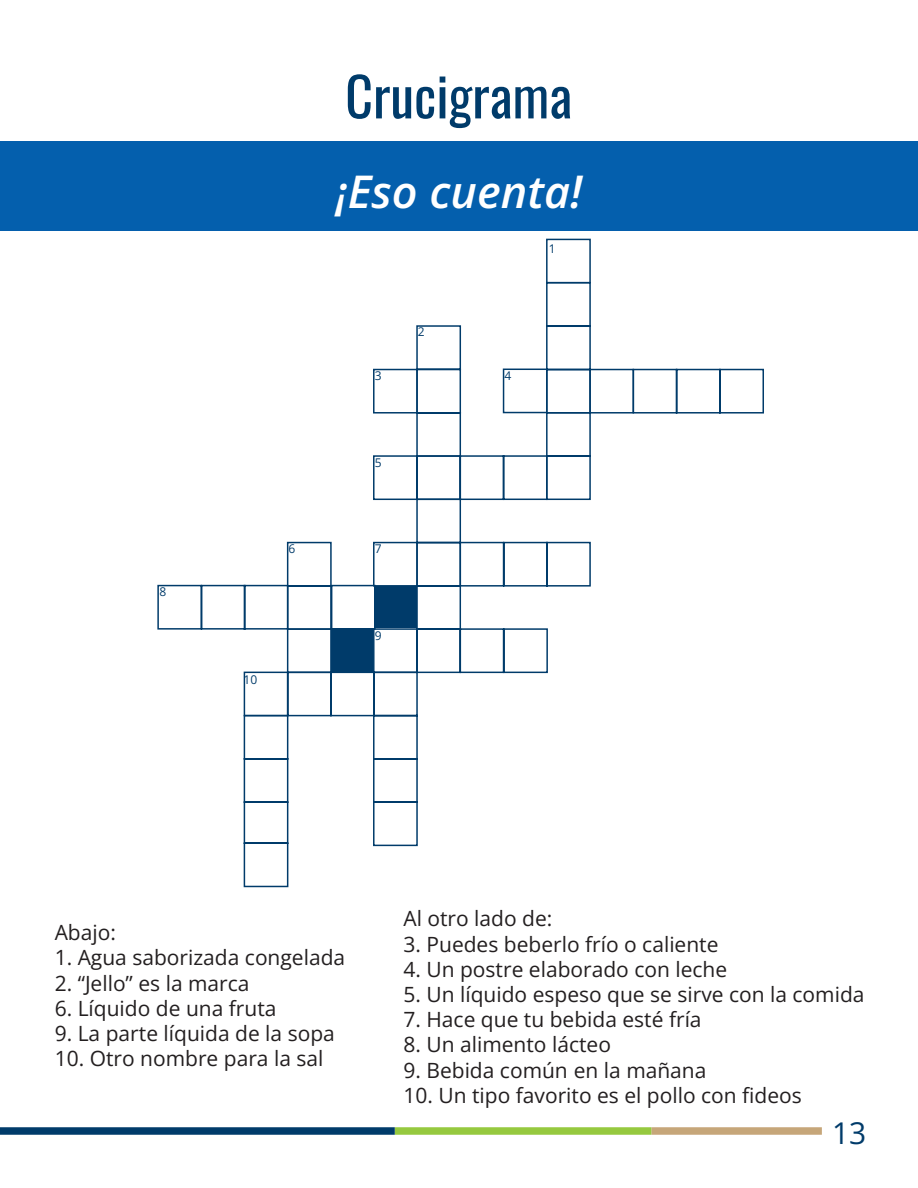
<style>
.page{position:relative;width:918px;height:1188px;background:#fff}
.page>*{position:absolute;margin:0;border:0;box-sizing:border-box;transform-origin:0 0}
.t1{font:54px "Oswald";color:#003b6a}
.t2{font:italic 45px "Open Sans";color:#fff}
.t3{font:30px "Open Sans";color:#003b6a}
.t4{font:21px "Open Sans";color:#231f20}
.t5{font:12px "Open Sans";color:#003b6a}
.s1{font-style:inherit}
</style>
<div class="page">
<div style="left:651px;top:1127px;width:171px;height:8px;background:#c6a679"></div>
<div style="left:395px;top:1127px;width:256px;height:8px;background:#96c93f"></div>
<div style="left:0;top:1127px;width:395px;height:8px;background:#003b6a"></div>
<div style="left:0;top:141px;width:918px;height:90px;background:#045fad"></div>
<svg style="left:546px;top:238px;width:45px;height:130px"></svg>
<svg style="left:549px;top:368px;width:215px;height:133px"></svg>
<svg style="left:373px;top:325px;width:176px;height:349px"></svg>
<svg style="left:372px;top:541px;width:219px;height:46px"></svg>
<div style="left:375px;top:587px;width:42px;height:41px;background:#003b6a"></div>
<div style="left:332px;top:628px;width:41px;height:44px;background:#003b6a"></div>
<svg style="left:332px;top:671px;width:87px;height:176px"></svg>
<svg style="left:157px;top:584px;width:175px;height:304px"></svg>
<svg style="left:286px;top:541px;width:46px;height:90px"></svg>
<div style="left:373px;top:369px;width:45px;height:45px;border:2px solid #003b6a"></div>
<div style="left:331px;top:585px;width:45px;height:45px;border:2px solid #003b6a"></div>
<p class="t1" style="left:345px;top:48px;width:229px">Crucigrama</p>
<p class="t2" style="left:336px;top:160px;width:248px">¡Eso cuenta!</p>
<p class="t5" style="left:549px;top:240px;width:8px">1</p>
<p class="t5" style="left:159px;top:584px;width:8px">8</p>
<p class="t5" style="left:288px;top:541px;width:8px">6</p>
<p class="t5" style="left:244px;top:671px;width:15px">10</p>
<p class="t5" style="left:375px;top:367px;width:8px">3</p>
<p class="t5" style="left:375px;top:455px;width:8px">5</p>
<p class="t5" style="left:375px;top:541px;width:8px">7</p>
<p class="t5" style="left:375px;top:627px;width:8px">9</p>
<p class="t5" style="left:418px;top:323px;width:8px">2</p>
<p class="t5" style="left:505px;top:368px;width:8px">4</p>
<p class="t4" style="left:55px;top:918px;width:63px">Abajo:</p>
<p class="t4" style="left:55px;top:943px;width:292px">1. Agua saborizada congelada</p>
<p class="t4" style="left:55px;top:969px;width:196px">2. “Jello” es la marca</p>
<p class="t4" style="left:55px;top:994px;width:223px">6. Líquido de una fruta</p>
<p class="t4" style="left:55px;top:1019px;width:282px">9. La parte líquida de la sopa</p>
<p class="t4" style="left:55px;top:1044px;width:270px">10. Otro nombre para la sal</p>
<p class="t4" style="left:403px;top:904px;width:150px">Al otro lado de:</p>
<p class="t4" style="left:403px;top:930px;width:317px">3. Puedes beberlo frío o caliente</p>
<p class="t4" style="left:403px;top:955px;width:325px">4. Un postre elaborado con leche</p>
<p class="t4" style="left:403px;top:980px;width:463px">5. Un líquido espeso que se sirve con la comida</p>
<p class="t4" style="left:403px;top:1005px;width:300px">7. Hace que tu bebida esté fría</p>
<p class="t4" style="left:403px;top:1030px;width:209px">8. Un alimento lácteo</p>
<p class="t4" style="left:403px;top:1056px;width:305px">9. Bebida común en la ma <span class="s1">ñana</span></p>
<p class="t4" style="left:403px;top:1081px;width:400px">10. Un tipo favorito es el pollo con fideos</p>
<h3 class="t3" style="left:832px;top:1112px;width:36px">13</h3>
</div>
